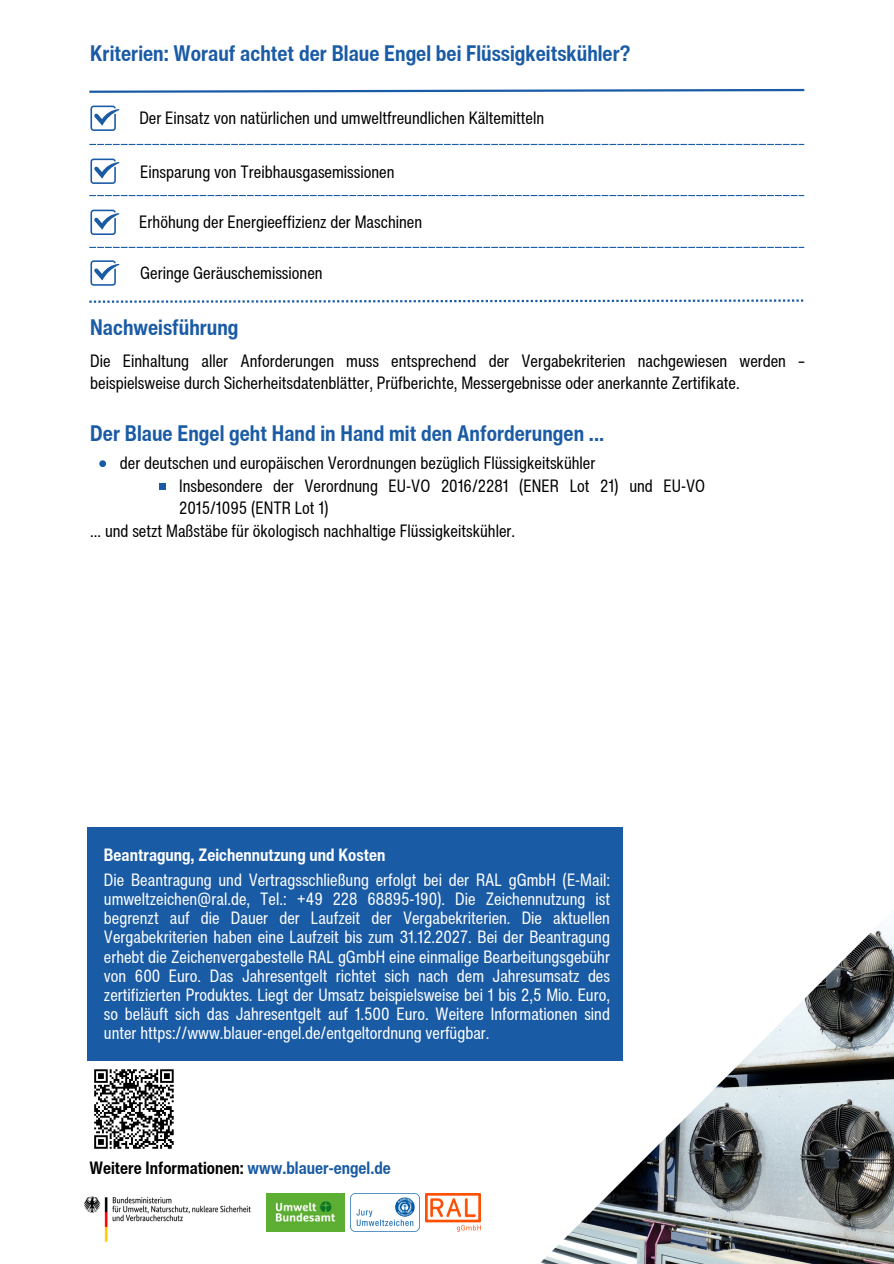
<style>
.page{position:relative;width:894px;height:1264px;background:#fff}
.page>*{position:absolute;margin:0;border:0;box-sizing:border-box;transform-origin:0 0}
.t1{font:700 condensed 21.9px "Helvetica Now Text";color:#1a5ba5}
.t2{font:condensed 17.4px/19.2px "Helvetica Now Text";color:#fff;text-align:justify}
.t3{font:condensed 17.4px/22.5px "Helvetica Now Text";color:#000}
.t4{font:700 condensed 17.4px "Helvetica Now Text";color:#000}
.t5{font:700 condensed 17.4px "Helvetica Now Text";color:#fff}
.s1{color:#1a5ba5}
</style>
<div class="page">
<svg style="left:89px;top:88px;width:716px;height:5px"></svg>
<svg style="left:89px;top:144px;width:715px;height:1px"></svg>
<svg style="left:89px;top:247px;width:715px;height:1px"></svg>
<svg style="left:90px;top:106px;width:29px;height:25px"></svg>
<svg style="left:90px;top:158px;width:29px;height:26px"></svg>
<svg style="left:90px;top:210px;width:29px;height:25px"></svg>
<div style="left:87px;top:827px;width:535px;height:233px;background:#1a5ba5"></div>
<img style="left:511px;top:870px;width:382px;height:393px">
<svg style="left:90px;top:260px;width:29px;height:26px"></svg>
<svg style="left:89px;top:299px;width:714px;height:4px"></svg>
<svg style="left:89px;top:195px;width:715px;height:1px"></svg>
<img style="left:83px;top:1196px;width:168px;height:46px">
<img style="left:267px;top:1193px;width:77px;height:38px">
<img style="left:350px;top:1193px;width:69px;height:38px">
<img style="left:425px;top:1193px;width:55px;height:38px">
<svg style="left:99px;top:460px;width:7px;height:7px"></svg>
<div style="left:159px;top:483px;width:7px;height:6px;background:#1a5ba5"></div>
<svg style="left:94px;top:1069px;width:80px;height:80px"></svg>
<p class="t1" style="left:90px;top:37px;width:541px">Kriterien: Worauf achtet der Blaue Engel bei Flüssigkeitskühler?</p>
<p class="t3" style="left:139px;top:106px;width:406px">Der Einsatz von natürlichen und umweltfreundlichen Kältemitteln</p>
<p class="t3" style="left:140px;top:161px;width:256px">Einsparung von Treibhausgasemissionen</p>
<p class="t3" style="left:139px;top:210px;width:284px">Erhöhung der Energieeffizienz der Maschinen</p>
<p class="t3" style="left:140px;top:261px;width:184px">Geringe Geräuschemissionen</p>
<p class="t1" style="left:90px;top:311px;width:150px">Nachweisführung</p>
<p class="t3" style="left:90px;top:349px;width:716px">Die Einhaltung aller Anforderungen muss entsprechend der Vergabekriterien nachgewiesen werden – beispielsweise durch Sicherheitsdatenblätter, Prüfberichte, Messergebnisse oder anerkannte Zertifikate.</p>
<p class="t1" style="left:90px;top:416px;width:515px">Der Blaue Engel geht Hand in Hand mit den Anforderungen ...</p>
<p class="t3" style="left:120px;top:451px;width:477px">der deutschen und europäischen Verordnungen bezüglich Flüssigkeitskühler</p>
<p class="t3" style="left:179px;top:474px;width:527px">Insbesondere der Verordnung EU-VO 2016/2281 (ENER Lot 21) und EU-VO<br>2015/1095 (ENTR Lot 1)</p>
<h1 class="t3" style="left:90px;top:519px;width:426px">... und setzt Maßstäbe für ökologisch nachhaltige Flüssigkeitskühler.</h1>
<p class="t5" style="left:104px;top:842px;width:283px">Beantragung, Zeichennutzung und Kosten</p>
<p class="t2" style="left:104px;top:869px;width:507px">Die Beantragung und Vertragsschließung erfolgt bei der RAL gGmbH (E-Mail: umweltzeichen@ral.de, Tel.: +49 228 68895-190). Die Zeichennutzung ist begrenzt auf die Dauer der Laufzeit der Vergabekriterien. Die aktuellen Vergabekriterien haben eine Laufzeit bis zum 31.12.2027. Bei der Beantragung erhebt die Zeichenvergabestelle RAL gGmbH eine einmalige Bearbeitungsgebühr von 600 Euro. Das Jahresentgelt richtet sich nach dem Jahresumsatz des zertifizierten Produktes. Liegt der Umsatz beispielsweise bei 1 bis 2,5 Mio. Euro, so beläuft sich das Jahresentgelt auf 1.500 Euro. Weitere Informationen sind unter https://www.blauer-engel.de/entgeltordnung verfügbar.</p>
<p class="t4" style="left:89px;top:1154px;width:303px">Weitere Informationen: <span class="s1">www.blauer-engel.de</span></p>
</div>
